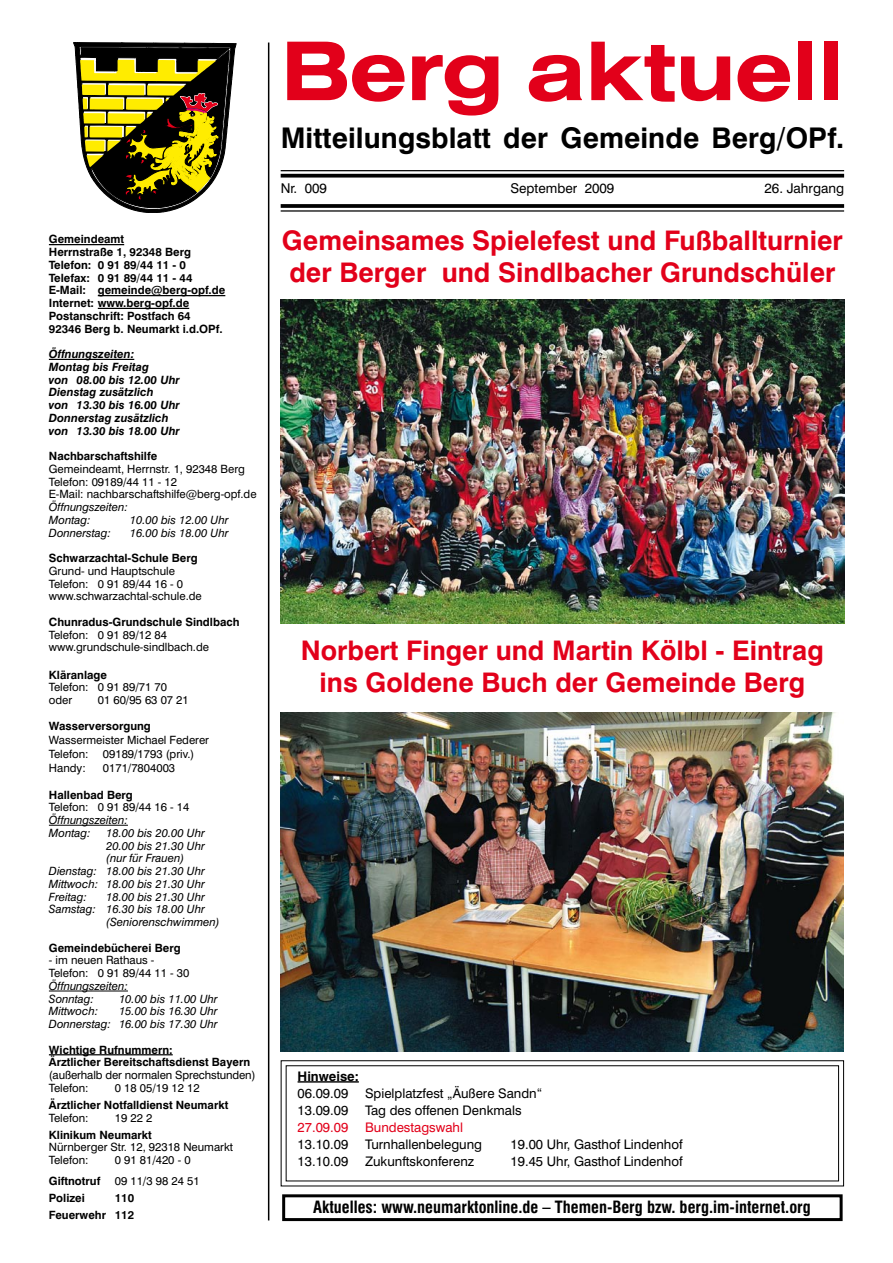
<style>
.page{position:relative;width:893px;height:1263px;background:#fff}
.page>*{position:absolute;margin:0;border:0;box-sizing:border-box;transform-origin:0 0}
.t1{font:700 expanded 81px "Swiss 721 BT";letter-spacing:-.005em;color:#e2001a}
.t2{font:700 28.5px "Swiss 721 BT";letter-spacing:.005em;color:#000}
.t3{font:700 27px/32.4px "Swiss 721 BT";color:#e2001a}
.t4{font:700 condensed 16.5px "Swiss 721 BT";color:#000}
.t5{font:15px "Swiss 721 BT";color:#000}
.t6{font:13.5px "Swiss 721 BT";color:#000}
.t7{font:13.2px "Swiss 721 BT";color:#000}
.t8{font:13.2px "Swiss 721 BT";color:#e2001a}
.t9{font:700 13.2px "Swiss 721 BT";color:#000}
.t10{font:11.4px/12.8px "Swiss 721 BT";color:#000}
.t11{font:700 11.4px/12.8px "Swiss 721 BT";color:#000}
.t12{font:italic 11.4px/12.8px "Swiss 721 BT";color:#000}
.t13{font:italic 700 11.4px/12.8px "Swiss 721 BT";color:#000}
</style>
<div class="page">
<img style="left:281px;top:299px;width:563px;height:325px">
<hr style="left:281px;top:170px;width:563px;height:1px;background:#000">
<svg style="left:281px;top:174px;width:563px;height:4px;fill:#000"></svg>
<svg style="left:281px;top:204px;width:563px;height:4px"></svg>
<hr style="left:281px;top:210px;width:563px;height:2px;background:#000">
<svg style="left:74px;top:43px;width:162px;height:170px"></svg>
<hr style="left:268px;top:43px;width:1px;height:1177px;background:#000">
<hr style="left:49px;top:244px;width:75px;height:1px;background:#000">
<hr style="left:98px;top:295px;width:127px;height:1px;background:#000">
<hr style="left:98px;top:308px;width:91px;height:1px;background:#000">
<hr style="left:49px;top:359px;width:85px;height:1px;background:#000">
<hr style="left:49px;top:825px;width:79px;height:1px;background:#000">
<hr style="left:49px;top:991px;width:79px;height:1px;background:#000">
<hr style="left:49px;top:1054px;width:124px;height:1px;background:#000">
<div style="left:282px;top:1194px;width:561px;height:27px;border:3px solid #000"></div>
<svg style="left:280px;top:1060px;width:565px;height:127px"></svg>
<hr style="left:298px;top:1081px;width:61px;height:1px;background:#000">
<img style="left:281px;top:713px;width:563px;height:338px">
<p class="t11" style="left:49px;top:233px;width:178px">Gemeindeamt<br>Herrnstraße 1 , 92348 Berg<br>Telefon: 0 91 89/44 11 - 0<br>Telefax: 0 91 89/44 11 - 44<br>E-Mail: gemeinde@berg-opf.de<br>Internet: www.berg-opf.de<br>Postanschrift: Postfach 64<br>92346 Berg b. Neumarkt i.d.OPf.</p>
<p class="t13" style="left:49px;top:348px;width:132px">Öffnungszeiten:<br>Montag bis Freitag<br>von 08.00 bis 12.00 Uhr<br>Dienstag zusätzlich<br>von 13.30 bis 16.00 Uhr<br>Donnerstag zusätzlich von 13.30 bis 18.00 Uhr</p>
<p class="t11" style="left:49px;top:450px;width:110px">Nachbarschaftshilfe</p>
<p class="t10" style="left:49px;top:462px;width:209px">Gemeindeamt, Herrnstr. 1, 92348 Berg<br>Telefon: 09189/44 11 - 12<br>E-Mail: nachbarschaftshilfe@berg-opf.de</p>
<p class="t12" style="left:49px;top:501px;width:81px">Öffnungszeiten:<br>Montag:</p>
<p class="t12" style="left:130px;top:513px;width:100px">10.00 bis 12.00 Uhr</p>
<p class="t12" style="left:49px;top:526px;width:64px">Donnerstag:</p>
<p class="t12" style="left:130px;top:526px;width:100px">16.00 bis 18.00 Uhr</p>
<p class="t11" style="left:49px;top:552px;width:150px">Schwarzachtal-Schule Berg</p>
<p class="t10" style="left:49px;top:564px;width:154px">Grund- und Hauptschule<br>Telefon: 0 91 89/44 16 - 0 www.schwarzachtal-schule.de</p>
<p class="t11" style="left:49px;top:615px;width:192px">Chunradus-Grundschule Sindlbach</p>
<p class="t10" style="left:49px;top:628px;width:162px">Telefon: 0 91 89/12 84 www.grundschule-sindlbach.de</p>
<p class="t11" style="left:49px;top:668px;width:60px">Kläranlage</p>
<p class="t10" style="left:49px;top:681px;width:120px">Telefon: 0 91 89/71 70 oder</p>
<p class="t10" style="left:98px;top:694px;width:93px">01 60/95 63 07 21</p>
<p class="t11" style="left:49px;top:719px;width:104px">Wasserversorgung</p>
<p class="t10" style="left:49px;top:733px;width:162px;line-height:14px">Wassermeister Michael Federer<br>Telefon:</p>
<p class="t10" style="left:103px;top:747px;width:93px">09189/1793 (priv.)</p>
<p class="t10" style="left:49px;top:761px;width:38px">Handy:</p>
<p class="t10" style="left:103px;top:761px;width:74px">0171/7804003</p>
<p class="t11" style="left:49px;top:788px;width:85px">Hallenbad Berg</p>
<p class="t10" style="left:49px;top:801px;width:142px">Telefon: 0 91 89/44 16 - 14</p>
<p class="t12" style="left:49px;top:813px;width:81px">Öffnungszeiten:<br>Montag:</p>
<p class="t12" style="left:106px;top:826px;width:100px">18.00 bis 20.00 Uhr</p>
<p class="t12" style="left:106px;top:839px;width:100px">20.00 bis 21.30 Uhr</p>
<p class="t12" style="left:106px;top:852px;width:80px">(nur für Frauen)</p>
<p class="t12" style="left:49px;top:864px;width:157px">Dienstag: 18.00 bis 21.30 Uhr</p>
<p class="t12" style="left:49px;top:877px;width:157px">Mittwoch: 18.00 bis 21.30 Uhr</p>
<p class="t12" style="left:49px;top:890px;width:39px">Freitag:</p>
<p class="t12" style="left:106px;top:890px;width:100px">18.00 bis 21.30 Uhr</p>
<p class="t12" style="left:49px;top:903px;width:157px">Samstag: 16.30 bis 18.00 Uhr</p>
<p class="t12" style="left:106px;top:915px;width:115px">(Seniorenschwimmen)</p>
<p class="t11" style="left:49px;top:941px;width:133px">Gemeindebücherei Berg</p>
<p class="t10" style="left:49px;top:954px;width:142px">- im neuen Rathaus -<br>Telefon: 0 91 89/44 11 - 30</p>
<p class="t12" style="left:49px;top:979px;width:81px">Öffnungszeiten:<br>Sonntag:</p>
<p class="t12" style="left:119px;top:992px;width:100px">10.00 bis 11.00 Uhr</p>
<p class="t12" style="left:49px;top:1005px;width:170px;text-align:right">15.00 bis 16.30 Uhr<br>Donnerstag: 16.00 bis 17.30 Uhr</p>
<p class="t11" style="left:49px;top:1043px;width:203px">Wichtige Rufnummern:<br>Ärztlicher Bereitschaftsdienst Bayern</p>
<p class="t10" style="left:49px;top:1068px;width:208px">(außerhalb der normalen Sprechstunden)<br>Telefon:</p>
<p class="t12" style="left:49px;top:1005px;width:51px">Mittwoch:</p>
<p class="t10" style="left:115px;top:1081px;width:86px">0 18 05/19 12 12</p>
<p class="t11" style="left:49px;top:1098px;width:181px">Ärztlicher Notfalldienst Neumarkt</p>
<p class="t10" style="left:49px;top:1111px;width:41px">Telefon:</p>
<p class="t10" style="left:115px;top:1111px;width:39px">19 22 2</p>
<p class="t11" style="left:49px;top:1128px;width:104px">Klinikum Neumarkt</p>
<p class="t10" style="left:49px;top:1141px;width:186px">Nürnberger Str. 12, 92318 Neumarkt<br>Telefon:</p>
<p class="t10" style="left:115px;top:1153px;width:77px">0 91 81/420 - 0</p>
<h1 class="t1" style="left:281px;top:23px;width:565px">Berg aktuell</h1>
<h2 class="t2" style="left:281px;top:120px;width:565px">Mitteilungsblatt der Gemeinde Berg/OPf.</h2>
<p class="t6" style="left:281px;top:180px;width:48px">Nr. 009</p>
<p class="t6" style="left:764px;top:180px;width:81px">26. Jahrgang</p>
<p class="t6" style="left:510px;top:180px;width:105px">September 2009</p>
<h3 class="t3" style="left:282px;top:224px;width:562px">Gemeinsames Spielefest und Fußballturnier der Berger und Sindlbacher Grundschüler</h3>
<h3 class="t3" style="left:301px;top:633px;width:525px;text-align:center">Norbert Finger und Martin Kölbl - Eintrag ins Goldene Buch der Gemeinde Berg</h3>
<p class="t9" style="left:298px;top:1068px;width:63px">Hinweise:</p>
<p class="t7" style="left:298px;top:1085px;width:52px">06.09.09</p>
<p class="t7" style="left:365px;top:1085px;width:179px">Spielplatzfest „Äußere Sandn“</p>
<p class="t7" style="left:298px;top:1102px;width:52px">13.09.09</p>
<p class="t7" style="left:365px;top:1102px;width:158px">Tag des offenen Denkmals</p>
<p class="t8" style="left:298px;top:1119px;width:52px">27.09.09</p>
<p class="t8" style="left:365px;top:1119px;width:99px">Bundestagswahl</p>
<p class="t7" style="left:298px;top:1136px;width:52px">13.10.09</p>
<p class="t7" style="left:365px;top:1136px;width:119px">Turnhallenbelegung</p>
<p class="t7" style="left:511px;top:1136px;width:174px">19.00 Uhr, Gasthof Lindenhof</p>
<p class="t7" style="left:298px;top:1153px;width:52px">13.10.09</p>
<p class="t7" style="left:365px;top:1153px;width:111px">Zukunftskonferenz</p>
<p class="t7" style="left:511px;top:1153px;width:174px">19.45 Uhr, Gasthof Lindenhof</p>
<p class="t11" style="left:49px;top:1175px;width:53px">Giftnotruf</p>
<p class="t10" style="left:115px;top:1175px;width:86px">09 11/3 98 24 51</p>
<p class="t11" style="left:49px;top:1192px;width:48px">Polizei 11</p>
<p class="t11" style="left:49px;top:1190px;width:87px;line-height:17px;text-align:right">0<br>Feuerwehr 11 2</p>
<h3 class="t4" style="left:313px;top:1197px;width:499px">Aktuelles: www.neumarktonline.de – Themen-Berg bzw. berg.im-internet.org</h3>
<h3 class="t5" style="left:773px;top:1198px;width:64px">Anzeigen</h3>
</div>
